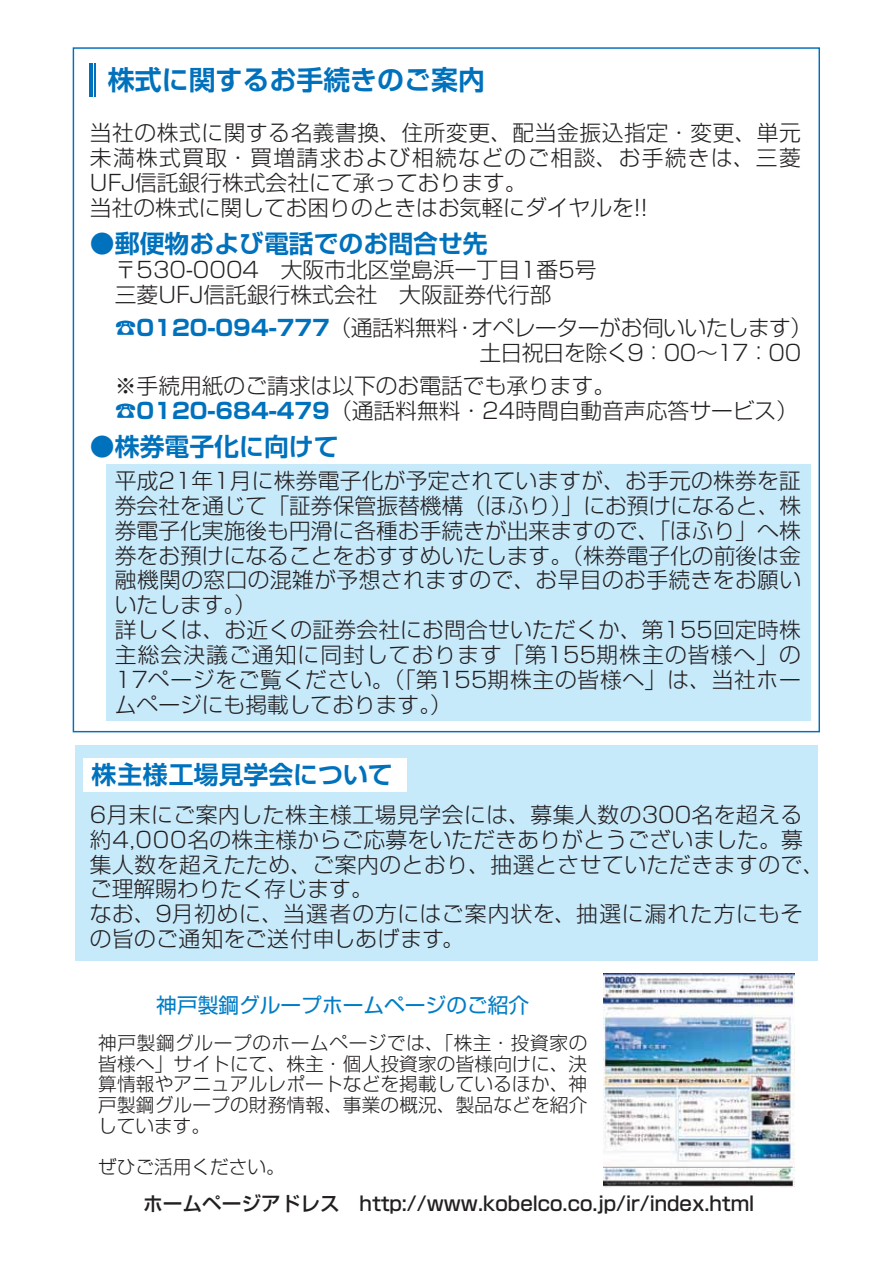
<style>
.page{position:relative;width:893px;height:1263px;background:#fff}
.page>*{position:absolute;margin:0;border:0;box-sizing:border-box;transform-origin:0 0}
.t1{font:27px "Shin Go Pr 5 De Bold 90 msp RKSJ H";color:#0071bc}
.t2{font:24.9px "Shin Go Pr 5 De Bold 90 msp RKSJ H";color:#0071bc}
.t3{font:21.75px/24.9px "Shin Go Pr 5 Light 90 msp RKSJ H";letter-spacing:.01em;color:#231f20}
.t4{font:21.75px/24.9px "Shin Go Pr 5 Light 90 msp RKSJ H";letter-spacing:-.02em;color:#231f20}
.t5{font:20.7px "Shin Go Pr 5 Regular 90 msp RKSJ H";color:#007dc5}
.t6{font:19.65px "Shin Go Pr 5 Medium 90 msp RKSJ H";color:#231f20}
.t7{font:18.6px/20.7px "Shin Go Pr 5 Light 90 msp RKSJ H";letter-spacing:.01em;color:#231f20;text-align:justify}
.s1{font-family:"Shin Go Pr 5 Bold 90 msp RKSJ H";color:#0071bc}
</style>
<div class="page">
<div style="left:75px;top:746px;width:742px;height:215px;background:#c7eafb"></div>
<div style="left:83px;top:758px;width:323px;height:33px;background:#fff"></div>
<img style="left:604px;top:974px;width:190px;height:213px">
<hr style="left:94px;top:64px;width:1px;height:33px;background:#0071bc">
<hr style="left:89px;top:64px;width:4px;height:33px;background:#0071bc">
<div style="left:107px;top:464px;width:704px;height:257px;background:#c7eafb"></div>
<p class="t1" style="left:108px;top:69px;width:379px">株式に関するお手続きのご案内</p>
<p class="t3" style="left:90px;top:123px;width:712px">当社の株式に関する名義書換、住所変更、配当金振込指定・変更、単元未満株式買取・買増請求および相続などのご相談、お手続きは、三菱<br>UFJ信託銀行株式会社にて承っております。<br>当社の株式に関してお困りのときはお気軽にダイヤルを!!</p>
<p class="t2" style="left:90px;top:234px;width:399px">●郵便物および電話でのお問合せ先</p>
<p class="t3" style="left:115px;top:260px;width:483px">〒530-0004　大阪市北区堂島浜一丁目1番5号三菱UFJ信託銀行株式会社　大阪証券代行部</p>
<p class="t4" style="left:479px;top:318px;width:334px;text-indent:-365px"><span class="s1">☎0120-094-777</span>（通話料無料・オペレーターがお伺いいたします）土日祝日を除く9：00～17：00</p>
<p class="t3" style="left:115px;top:376px;width:685px">※手続用紙のご請求は以下のお電話でも承ります。<span class="s1">☎0120-684-479</span>（通話料無料・24時間自動音声応答サービス）</p>
<p class="t2" style="left:90px;top:437px;width:250px">●株券電子化に向けて</p>
<p class="t3" style="left:115px;top:471px;width:688px">平成21年1月に株券電子化が予定されていますが、お手元の株券を証券会社を通じて「証券保管振替機構（ほふり）」にお預けになると、株券電子化実施後も円滑に各種お手続きが出来ますので、「ほふり」へ株券をお預けになることをおすすめいたします。（株券電子化の前後は金融機関の窓口の混雑が予想されますので、お早目のお手続きをお願いいたします。）<br>詳しくは、お近くの証券会社にお問合せいただくか、第155回定時株主総会決議ご通知に同封しております「第155期株主の皆様へ」の<br>17ページをご覧ください。（「第155期株主の皆様へ」は、当社ホームページにも掲載しております。）</p>
<p class="t2" style="left:92px;top:765px;width:303px">株主様工場見学会について</p>
<p class="t3" style="left:90px;top:805px;width:736px">6月末にご案内した株主様工場見学会には、募集人数の300名を超える約4,000名の株主様からご応募をいただきありがとうございました。募集人数を超えたため、ご案内のとおり、抽選とさせていただきますので、ご理解賜わりたく存じます。<br>なお、9月初めに、当選者の方にはご案内状を、抽選に漏れた方にもその旨のご通知をご送付申しあげます。</p>
<p class="t5" style="left:156px;top:997px;width:374px">神戸製鋼グループホームページのご紹介</p>
<p class="t7" style="left:98px;top:1035px;width:491px">神戸製鋼グループのホームページでは、「株主・投資家の皆様へ」サイトにて、株主・個人投資家の皆様向けに、決算情報やアニュアルレポートなどを掲載しているほか、神戸製鋼グループの財務情報、事業の概況、製品などを紹介しています。</p>
<p class="t7" style="left:98px;top:1159px;width:188px">ぜひご活用ください。</p>
<p class="t6" style="left:143px;top:1196px;width:613px">ホームページアドレス　http://www.kobelco.co.jp/ir/index.html</p>
</div>
